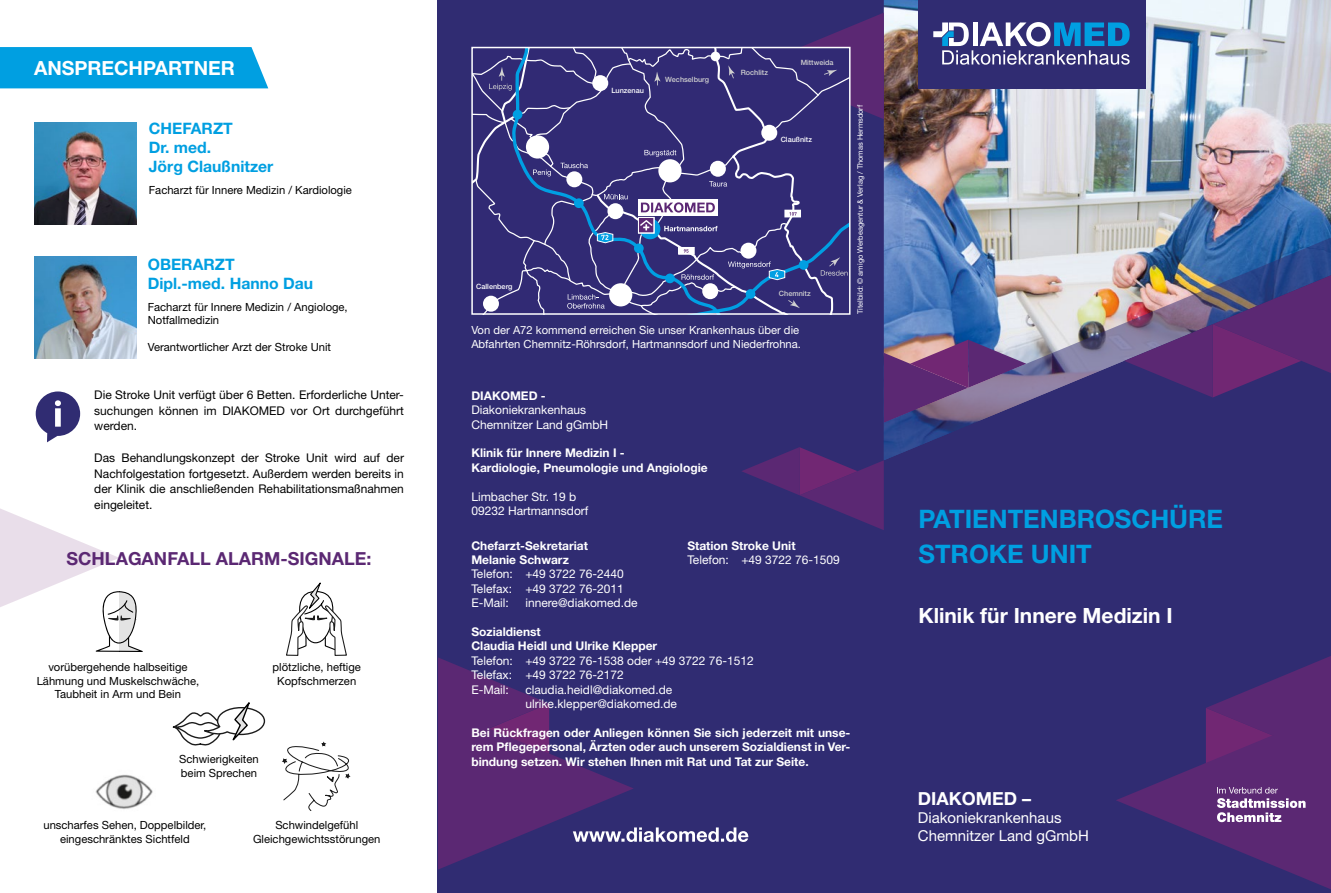
<style>
.page{position:relative;width:1331px;height:893px;background:#fff}
.page>*{position:absolute;margin:0;border:0;box-sizing:border-box;transform-origin:0 0}
.t1{font:700 25.5px/34.8px "Helvetica Neue LT Std";color:#009fe1}
.t2{font:700 21px "Helvetica Neue LT Std";color:#fff}
.t3{font:700 19.5px "Helvetica Neue LT Std";color:#fff}
.t4{font:700 18px "Helvetica Neue LT Std";color:#5b2873}
.t5{font:700 18px "Helvetica Neue LT Std";color:#fff}
.t6{font:700 15.75px/18.9px "Helvetica Neue LT Std";color:#009fe1}
.t7{font:15px/18px "Helvetica Neue LT Std";color:#fff}
.t8{font:700 12px/14.4px "Helvetica Neue LT Std";color:#fff}
.t9{font:12px/14.4px "Helvetica Neue LT Std";color:#fff}
.t10{font:12px/15.8px "Helvetica Neue LT Std";color:#000;text-align:justify}
.t11{font:11.25px/13.5px "Helvetica Neue LT Std";color:#000;text-align:center}
.t12{font:11.25px/13.5px "Helvetica Neue LT Std";color:#fff}
.t13{font:7.5px "Helvetica Neue LT Std";color:#fff}
.t14{font:500 7.2px "Helvetica Neue LT Std";color:#d0d0d0}
.t15{font:500 7.2px "Helvetica Neue LT Std";color:#fff}
</style>
<div class="page">
<div style="left:0;top:47px;width:268px;height:41px;background:#009fe1"></div>
<div style="left:438px;top:0;width:893px;height:893px;background:#302c72"></div>
<img style="left:884px;top:0;width:447px;height:233px">
<div style="left:918px;top:0;width:227px;height:89px;background:#302c72"></div>
<svg style="left:933px;top:22px;width:197px;height:43px"></svg>
<img style="left:884px;top:233px;width:447px;height:227px">
<svg style="left:884px;top:340px;width:142px;height:83px;background:#755286"></svg>
<svg style="left:438px;top:657px;width:310px;height:213px"></svg>
<svg style="left:472px;top:13px;width:412px;height:301px"></svg>
<div style="left:471px;top:47px;width:379px;height:268px;border:2px solid #fff"></div>
<svg style="left:742px;top:447px;width:142px;height:83px"></svg>
<img style="left:34px;top:256px;width:102px;height:102px">
<img style="left:95px;top:774px;width:58px;height:35px">
<svg style="left:0;top:391px;width:143px;height:261px"></svg>
<svg style="left:282px;top:582px;width:69px;height:229px"></svg>
<svg style="left:172px;top:702px;width:94px;height:44px"></svg>
<img style="left:34px;top:122px;width:102px;height:102px">
<svg style="left:1116px;top:656px;width:215px;height:233px"></svg>
<h3 class="t3" style="left:34px;top:56px;width:202px">ANSPRECHPARTNER</h3>
<h3 class="t6" style="left:149px;top:119px;width:126px">CHEFARZT<br>Dr. med.<br>Jörg Claußnitzer</h3>
<p class="t11" style="left:149px;top:183px;width:205px">Facharzt für Innere Medizin / Kardiologie</p>
<h3 class="t6" style="left:148px;top:254px;width:167px">OBERARZT<br>Dipl.-med. Hanno Dau</h3>
<p class="t11" style="left:148px;top:300px;width:201px;text-align:left">Facharzt für Innere Medizin / Angiologe,<br>Notfallmedizin</p>
<p class="t11" style="left:148px;top:340px;width:185px">Verantwortlicher Arzt der Stroke Unit</p>
<p class="t10" style="left:94px;top:387px;width:311px">Die Stroke Unit verfügt über 6 Betten. Erforderliche Unter&shy;suchungen können im DIAKOMED vor Ort durchgeführt werden.</p>
<p class="t10" style="left:94px;top:450px;width:311px">Das Behandlungskonzept der Stroke Unit wird auf der Nachfolgestation fortgesetzt. Außerdem werden bereits in der Klinik die anschließenden Rehabilitationsmaßnahmen eingeleitet.</p>
<h3 class="t4" style="left:67px;top:547px;width:306px">SCHLAGANFALL ALARM-SIGNALE:</h3>
<p class="t11" style="left:37px;top:660px;width:164px">vorübergehende halbseitige<br>Lähmung und Muskelschwäche,<br>Taubheit in Arm und Bein</p>
<p class="t11" style="left:273px;top:660px;width:90px">plötzliche, heftige<br>Kopfschmerzen</p>
<p class="t11" style="left:179px;top:752px;width:81px;text-align:left">Schwierigkeiten beim Sprechen</p>
<p class="t11" style="left:43px;top:818px;width:164px">unscharfes Sehen, Doppelbilder, eingeschränktes Sichtfeld</p>
<p class="t11" style="left:253px;top:818px;width:129px">Schwindelgefühl<br>Gleichgewichtsstörungen</p>
<p class="t15" style="left:476px;top:282px;width:38px">Callenberg</p>
<p class="t15" style="left:611px;top:86px;width:34px">Lunzenau</p>
<p class="t14" style="left:665px;top:75px;width:45px">Wechselburg</p>
<p class="t14" style="left:741px;top:68px;width:29px">Rochlitz</p>
<p class="t14" style="left:801px;top:58px;width:34px">Mittweida</p>
<p class="t15" style="left:781px;top:135px;width:33px">Claußnitz</p>
<p class="t14" style="left:779px;top:289px;width:33px">Chemnitz</p>
<p class="t12" style="left:471px;top:323px;width:331px">Von der A72 kommend erreichen Sie unser Krankenhaus über die<br>Abfahrten Chemnitz-Röhrsdorf, Hartmannsdorf und Niederfrohna.</p>
<p class="t13" style="left:856px;top:314px;width:211px;rotate:-90deg">Titelbild: © amigo Werbeagentur &amp; Verlag / Thomas Hermsdorf</p>
<p class="t8" style="left:471px;top:388px;width:76px">DIAKOMED -</p>
<p class="t9" style="left:471px;top:403px;width:138px">Diakoniekrankenhaus<br>Chemnitzer Land gGmbH</p>
<p class="t8" style="left:471px;top:446px;width:238px">Klinik für Innere Medizin I -<br>Kardiologie, Pneumologie und Angiologie</p>
<p class="t9" style="left:471px;top:489px;width:119px">Limbacher Str. 19 b<br>09232 Hartmannsdorf</p>
<p class="t8" style="left:471px;top:538px;width:118px">Chefarzt-Sekretariat</p>
<p class="t8" style="left:687px;top:538px;width:110px">Station Stroke Unit</p>
<p class="t8" style="left:471px;top:552px;width:99px">Melanie Schwarz</p>
<p class="t9" style="left:687px;top:552px;width:154px">Telefon: +49 3722 76-1509</p>
<p class="t9" style="left:471px;top:567px;width:154px;text-align:justify">Telefon: +49 3722 76-2440<br>Telefax: +49 3722 76-2011<br>E-Mail:</p>
<p class="t9" style="left:525px;top:596px;width:114px">innere@diakomed.de</p>
<p class="t8" style="left:471px;top:624px;width:187px">Sozialdienst<br>Claudia Heidl und Ulrike Klepper</p>
<p class="t9" style="left:471px;top:653px;width:284px">Telefon: +49 3722 76-1538 oder +49 3722 76-1512<br>Telefax: +49 3722 76-2172<br>E-Mail:</p>
<p class="t9" style="left:525px;top:682px;width:153px">claudia.heidl@diakomed.de ulrike.klepper@diakomed.de</p>
<p class="t8" style="left:471px;top:725px;width:381px;text-align:justify">Bei Rückfragen oder Anliegen können Sie sich jederzeit mit unse&shy;rem Pflegepersonal, Ärzten oder auch unserem Sozialdienst in Ver&shy;bindung setzen. Wir stehen Ihnen mit Rat und Tat zur Seite.</p>
<h1 class="t1" style="left:918px;top:501px;width:306px">PATIENTENBROSCHÜRE<br>STROKE UNIT</h1>
<h2 class="t2" style="left:918px;top:603px;width:256px">Klinik für Innere Medizin I</h2>
<h3 class="t5" style="left:918px;top:787px;width:115px">DIAKOMED –</h3>
<h3 class="t7" style="left:918px;top:808px;width:173px">Diakoniekrankenhaus<br>Chemnitzer Land gGmbH</h3>
</div>
